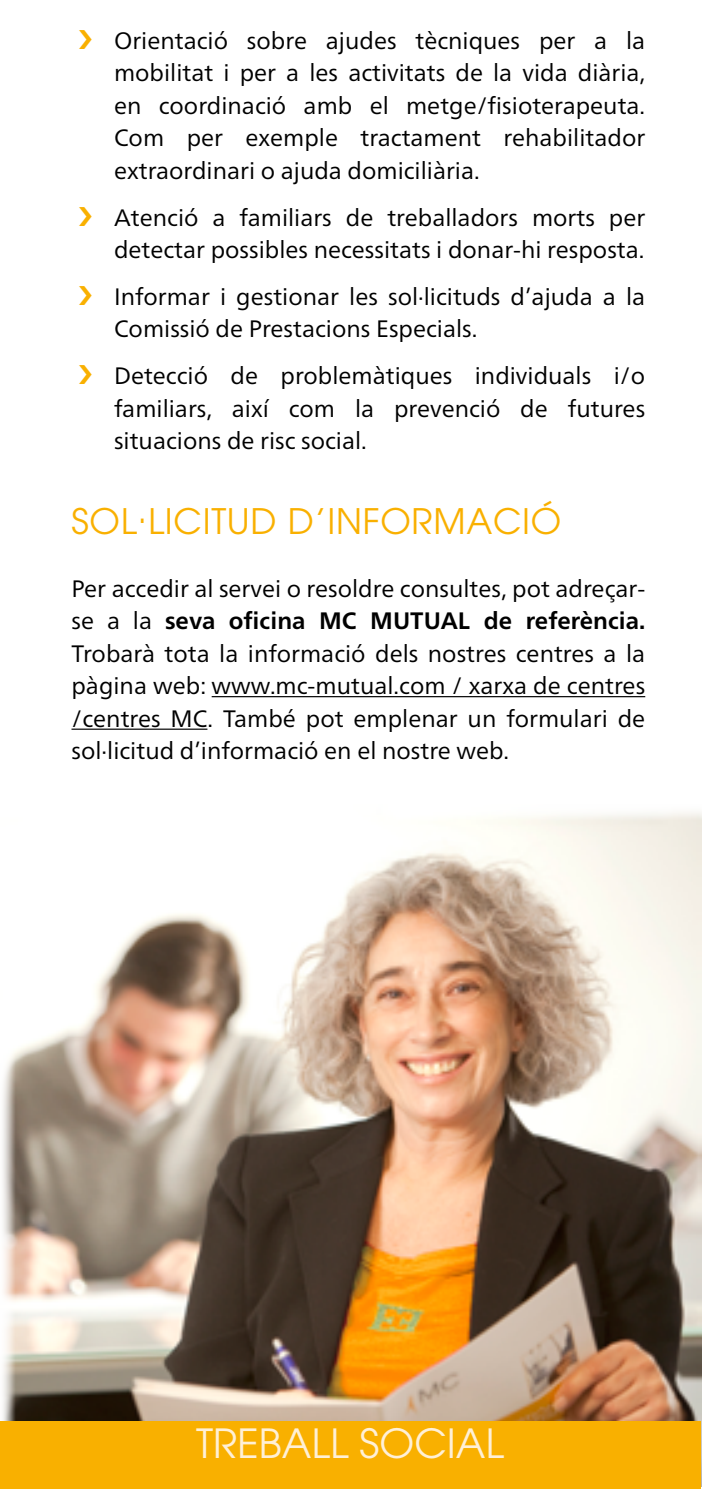
<style>
.page{position:relative;width:702px;height:1489px;background:#fff}
.page>*{position:absolute;margin:0;border:0;box-sizing:border-box;transform-origin:0 0}
.t1{font:40px "ITC Avant Garde Pro";color:#fff0d6}
.t2{font:35px "ITC Avant Garde Pro";letter-spacing:.02em;color:#f9b000}
.t3{font:23.75px/32.5px "Frutiger Neue LT Pro";color:#000;text-align:justify}
.s1{font-weight:700}
</style>
<div class="page">
<img style="left:2px;top:812px;width:700px;height:674px">
<div style="left:0;top:1421px;width:700px;height:67px;background:#f9b000"></div>
<hr style="left:212px;top:696px;width:433px;height:1px;background:#000">
<hr style="left:71px;top:728px;width:136px;height:1px;background:#000">
<p class="t3" style="left:114px;top:24px;width:532px">Orientació sobre ajudes tècniques per a la mobilitat i per a les activitats de la vida diària, en coordinació amb el metge/fisioterapeuta.<br>Com per exemple tractament rehabilitador extraordinari o ajuda domiciliària.</p>
<p class="t3" style="left:114px;top:201px;width:532px">Atenció a familiars de treballadors morts per detectar possibles necessitats i donar-hi resposta.</p>
<p class="t3" style="left:114px;top:280px;width:532px">Informar i gestionar les sol·licituds d’ajuda a la<br>Comissió de Prestacions Especials.</p>
<p class="t3" style="left:114px;top:359px;width:532px">Detecció de problemàtiques individuals i/o familiars, així com la prevenció de futures situacions de risc social.</p>
<h2 class="t2" style="left:71px;top:499px;width:491px">SOL·LICITUD D’INFORMACIÓ</h2>
<p class="t3" style="left:71px;top:572px;width:575px">Per accedir al servei o resoldre consultes, pot adreçar&shy;se a la <span class="s1">seva oficina MC MUTUAL de referència.<br></span>Trobarà tota la informació dels nostres centres a la pàgina web: www.mc-mutual.com / xarxa de centres /centres MC. També pot emplenar un formulari de sol·licitud d’informació en el nostre web.</p>
<h1 class="t1" style="left:196px;top:1418px;width:309px">TREBALL SOCIAL</h1>
</div>
